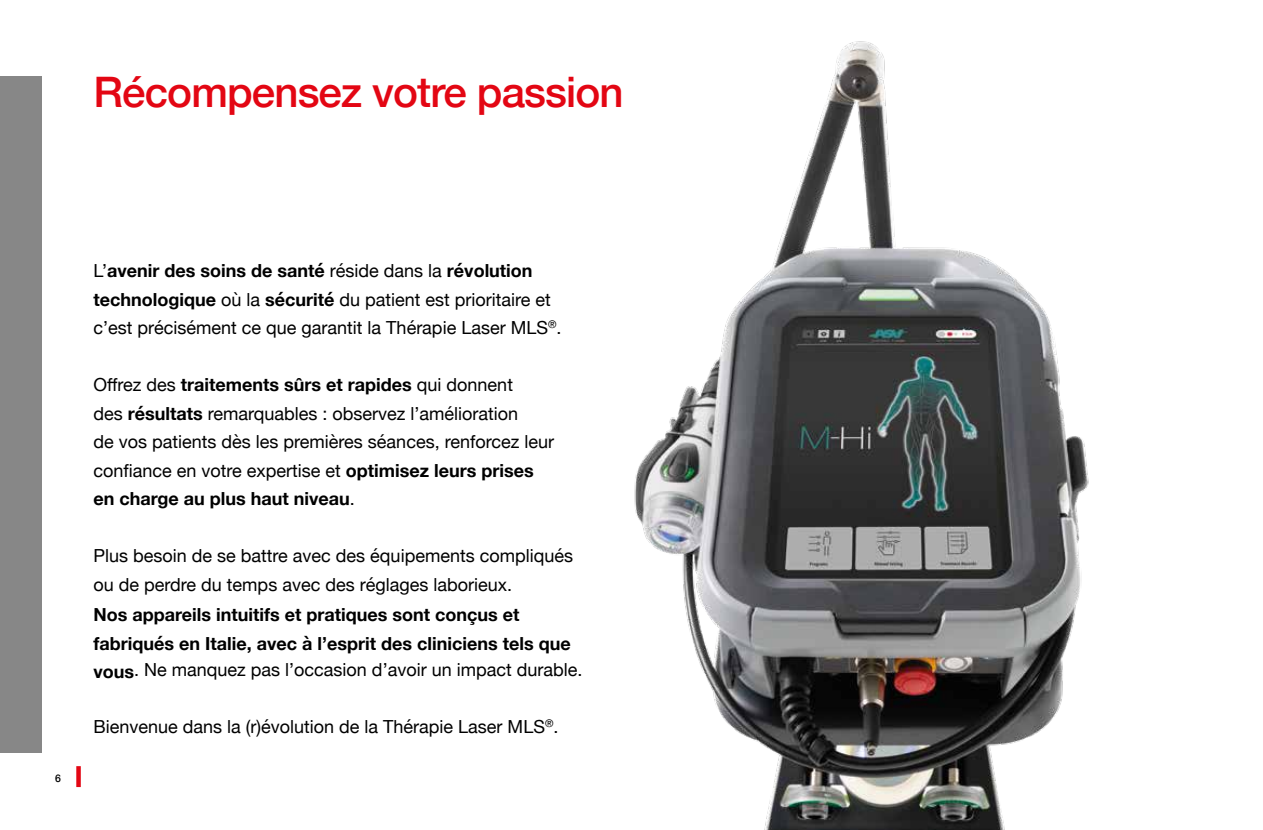
<style>
.page{position:relative;width:1263px;height:830px;background:#fff}
.page>*{position:absolute;margin:0;border:0;box-sizing:border-box;transform-origin:0 0}
.t1{font:500 42px "Helvetica Neue";letter-spacing:-.02em;color:#e30613}
.t2{font:18px/28.5px "Helvetica Neue";color:#000}
.t3{font:700 18px/28.5px "Helvetica Neue";color:#000}
.t4{font:500 10.5px "Helvetica Neue";color:#000}
.s1{font-weight:700}
</style>
<div class="page">
<img style="left:634px;top:41px;width:455px;height:788px">
<div style="left:0;top:77px;width:41px;height:676px;background:#878787"></div>
<div style="left:76px;top:765px;width:5px;height:21px;background:#e30613"></div>
<h1 class="t1" style="left:94px;top:58px;width:531px">Récompensez votre passion</h1>
<p class="t4" style="left:55px;top:769px;width:7px">6</p>
<p class="t2" style="left:94px;top:257px;width:469px">L’<span class="s1">avenir des soins de santé</span> réside dans la <span class="s1">révolution technologique</span> où la <span class="s1">sécurité</span> du patient est prioritaire et c’est précisément ce que garantit la Thérapie Laser MLS<sup>®</sup>.</p>
<p class="t2" style="left:94px;top:371px;width:462px">Offrez des <span class="s1">traitements sûrs et rapides</span> qui donnent<br>des <span class="s1">résultats</span> remarquables : observez l’amélioration<br>de vos patients dès les premières séances, renforcez leur confiance en votre expertise et <span class="s1">optimisez leurs prises en charge au plus haut niveau</span>.</p>
<p class="t2" style="left:94px;top:542px;width:481px">Plus besoin de se battre avec des équipements compliqués ou de perdre du temps avec des réglages laborieux.</p>
<p class="t3" style="left:94px;top:600px;width:479px">Nos appareils intuitifs et pratiques sont conçus et fabriqués en Italie, avec à l’esprit des cliniciens tels que</p>
<p class="t2" style="left:94px;top:656px;width:490px"><span class="s1">vous</span>. Ne manquez pas l’occasion d’avoir un impact durable.</p>
<p class="t2" style="left:94px;top:713px;width:466px">Bienvenue dans la (r)évolution de la Thérapie Laser MLS<sup>®</sup>.</p>
</div>
